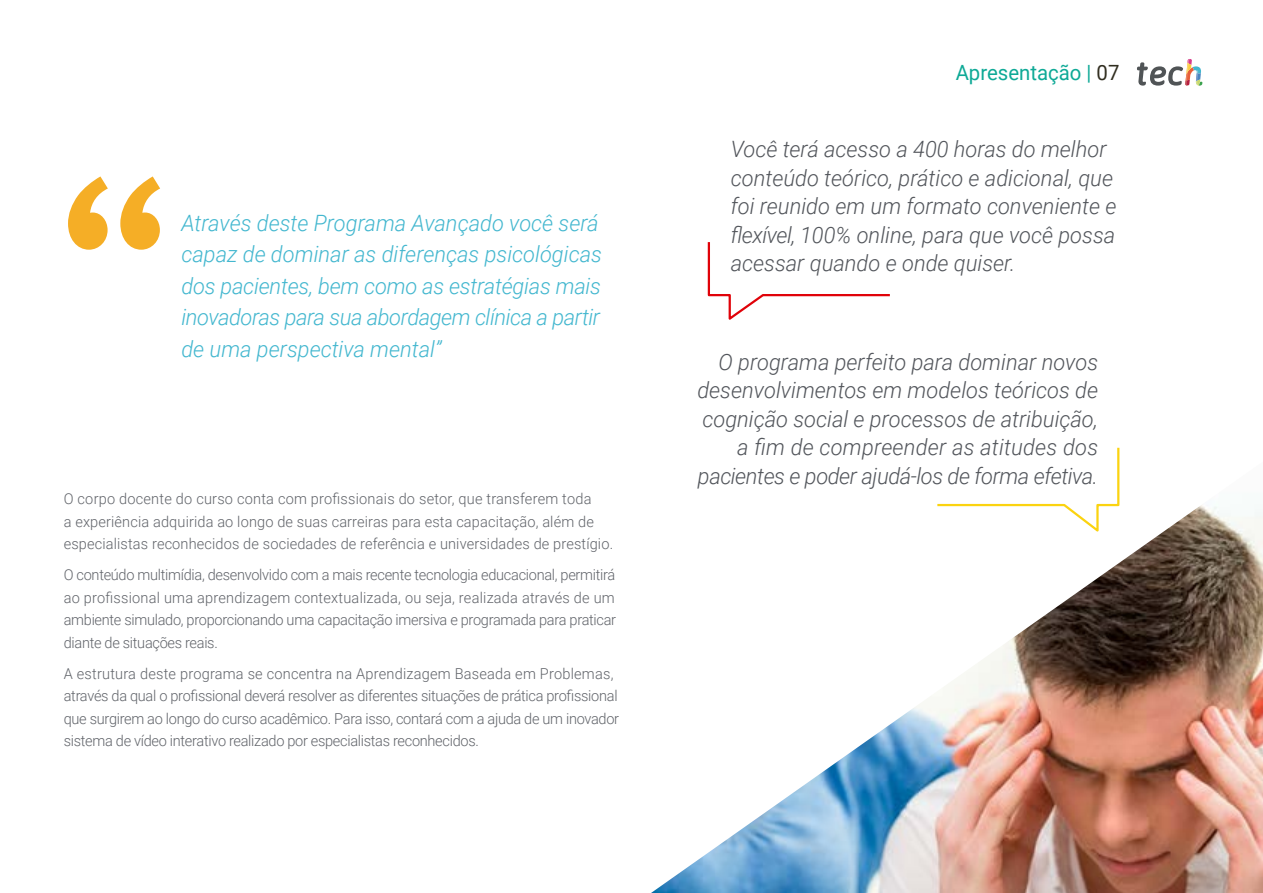
<style>
.page{position:relative;width:1263px;height:893px;background:#fff}
.page>*{position:absolute;margin:0;border:0;box-sizing:border-box;transform-origin:0 0}
.t1{font:italic 300 22.5px/28.5px "Roboto";color:#52555b;text-align:right}
.t2{font:italic 300 22.5px/31.5px "Roboto";letter-spacing:-.005em;color:#43b7cf}
.t3{font:21px "Roboto";color:#0ea996}
.t4{font:300 15px/22.5px "Roboto";letter-spacing:-.005em;color:#61646a}
.s1{color:#312e20}
</style>
<div class="page">
<svg style="left:707px;top:242px;width:183px;height:78px"></svg>
<svg style="left:68px;top:176px;width:92px;height:74px"></svg>
<img style="left:651px;top:461px;width:612px;height:432px">
<svg style="left:1137px;top:59px;width:65px;height:27px"></svg>
<h1 class="t2" style="left:181px;top:206px;width:422px">Através deste Programa Avançado você será capaz de dominar as diferenças psicológicas dos pacientes, bem como as estratégias mais inovadoras para sua abordagem clínica a partir de uma perspectiva mental”</h1>
<p class="t4" style="left:64px;top:487px;width:551px">O corpo docente do curso conta com profissionais do setor, que transferem toda<br>a experiência adquirida ao longo de suas carreiras para esta capacitação, além de especialistas reconhecidos de sociedades de referência e universidades de prestígio.</p>
<p class="t4" style="left:64px;top:563px;width:554px;text-align:justify">O conteúdo multimídia, desenvolvido com a mais recente tecnologia educacional, permitirá ao profissional uma aprendizagem contextualizada, ou seja, realizada através de um ambiente simulado, proporcionando uma capacitação imersiva e programada para praticar diante de situações reais.</p>
<p class="t4" style="left:64px;top:662px;width:557px">A estrutura deste programa se concentra na Aprendizagem Baseada em Problemas, através da qual o profissional deverá resolver as diferentes situações de prática profissional que surgirem ao longo do curso acadêmico. Para isso, contará com a ajuda de um inovador sistema de vídeo interativo realizado por especialistas reconhecidos.</p>
<h2 class="t3" style="left:956px;top:57px;width:165px">Apresentação | <span class="s1">07</span></h2>
<h1 class="t1" style="left:731px;top:134px;width:387px;text-align:left">Você terá acesso a 400 horas do melhor conteúdo teórico, prático e adicional, que foi reunido em um formato conveniente e flexível, 100% online, para que você possa acessar quando e onde quiser.</h1>
<h1 class="t1" style="left:697px;top:347px;width:402px">O programa perfeito para dominar novos desenvolvimentos em modelos teóricos de cognição social e processos de atribuição, a fim de compreender as atitudes dos pacientes e poder ajudá-los de forma efetiva.</h1>
</div>
